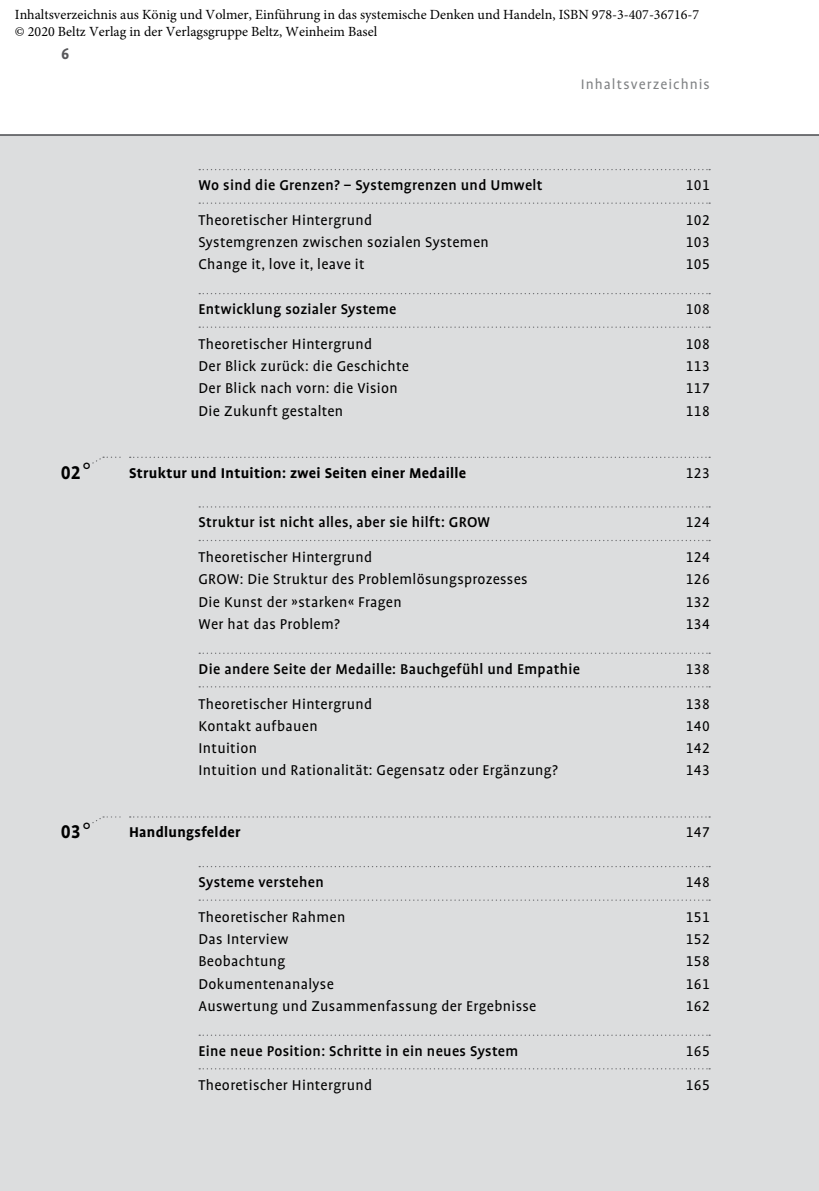
<style>
.page{position:relative;width:819px;height:1191px;background:#fff}
.page>*{position:absolute;margin:0;border:0;box-sizing:border-box;transform-origin:0 0}
.t1{font:700 21px "Profile OT";color:#000}
.t2{font:700 17.5px "Profile OT";color:#58585b}
.t3{font:16.1px "Profile OT";letter-spacing:.02em;color:#000}
.t4{font:500 16.1px "Profile OT";letter-spacing:.02em;color:#000}
.t5{font:700 16.1px "Profile OT";letter-spacing:.02em;color:#000}
.t6{font:15.75px "Profile OT";letter-spacing:.06em;color:#808284}
.t7{font:14px/16.8px "Minion Pro";color:#000}
</style>
<div class="page">
<div style="left:0;top:135px;width:818px;height:1056px;background:#dcddde"></div>
<hr style="left:0;top:134px;width:819px;height:2px;background:#6d6e71">
<svg style="left:199px;top:169px;width:511px;height:1px"></svg>
<svg style="left:199px;top:202px;width:511px;height:2px"></svg>
<svg style="left:199px;top:293px;width:511px;height:1px"></svg>
<svg style="left:199px;top:326px;width:511px;height:2px"></svg>
<svg style="left:130px;top:456px;width:580px;height:2px"></svg>
<svg style="left:199px;top:506px;width:511px;height:1px"></svg>
<svg style="left:199px;top:540px;width:511px;height:1px"></svg>
<svg style="left:199px;top:652px;width:511px;height:2px"></svg>
<svg style="left:199px;top:686px;width:511px;height:1px"></svg>
<svg style="left:130px;top:816px;width:580px;height:1px"></svg>
<svg style="left:199px;top:866px;width:511px;height:1px"></svg>
<svg style="left:199px;top:899px;width:511px;height:1px"></svg>
<svg style="left:199px;top:1034px;width:511px;height:2px"></svg>
<svg style="left:199px;top:1068px;width:511px;height:1px"></svg>
<svg style="left:92px;top:456px;width:29px;height:8px"></svg>
<svg style="left:92px;top:816px;width:29px;height:8px"></svg>
<p class="t7" style="left:15px;top:6px;width:686px">Inhaltsverzeichnis aus König und Volmer, Einführung in das systemische Denken und Handeln, ISBN 978-3-407-36716-7 © 2020 Beltz Verlag in der Verlagsgruppe Beltz, Weinheim Basel</p>
<p class="t2" style="left:61px;top:44px;width:10px">6</p>
<h1 class="t1" style="left:61px;top:461px;width:32px">02<sup>○</sup></h1>
<h1 class="t1" style="left:61px;top:820px;width:32px">03<sup>○</sup></h1>
<p class="t6" style="left:581px;top:76px;width:130px">Inhaltsverzeichnis</p>
<p class="t4" style="left:198px;top:177px;width:345px">Wo sind die Grenzen? – Systemgrenzen und Umwelt</p>
<p class="t3" style="left:686px;top:177px;width:25px">101</p>
<p class="t3" style="left:198px;top:211px;width:175px">Theoretischer Hintergrund</p>
<p class="t3" style="left:686px;top:211px;width:25px">102</p>
<p class="t3" style="left:198px;top:234px;width:292px">Systemgrenzen zwischen sozialen Systemen</p>
<p class="t3" style="left:686px;top:234px;width:25px">103</p>
<p class="t3" style="left:198px;top:256px;width:168px">Change it, love it, leave it</p>
<p class="t3" style="left:686px;top:256px;width:25px">105</p>
<p class="t4" style="left:198px;top:301px;width:199px">Entwicklung sozialer Systeme</p>
<p class="t3" style="left:686px;top:301px;width:25px">108</p>
<p class="t3" style="left:198px;top:335px;width:175px">Theoretischer Hintergrund</p>
<p class="t3" style="left:686px;top:335px;width:25px">108</p>
<p class="t3" style="left:198px;top:358px;width:212px">Der Blick zurück: die Geschichte</p>
<p class="t3" style="left:686px;top:358px;width:25px">113</p>
<p class="t3" style="left:198px;top:380px;width:201px">Der Blick nach vorn: die Vision</p>
<p class="t3" style="left:686px;top:380px;width:25px">117</p>
<p class="t3" style="left:198px;top:402px;width:146px">Die Zukunft gestalten</p>
<p class="t3" style="left:686px;top:402px;width:25px">118</p>
<p class="t5" style="left:129px;top:464px;width:339px">Struktur und Intuition: zwei Seiten einer Medaille</p>
<p class="t3" style="left:686px;top:464px;width:25px">123</p>
<p class="t4" style="left:198px;top:514px;width:293px">Struktur ist nicht alles, aber sie hilft: GROW</p>
<p class="t3" style="left:686px;top:514px;width:25px">124</p>
<p class="t3" style="left:198px;top:549px;width:175px">Theoretischer Hintergrund</p>
<p class="t3" style="left:686px;top:549px;width:25px">124</p>
<p class="t3" style="left:198px;top:571px;width:330px">GROW: Die Struktur des Problemlösungsprozesses</p>
<p class="t3" style="left:686px;top:571px;width:25px">126</p>
<p class="t3" style="left:198px;top:593px;width:204px">Die Kunst der »starken« Fragen</p>
<p class="t3" style="left:686px;top:593px;width:25px">132</p>
<p class="t3" style="left:198px;top:616px;width:143px">Wer hat das Problem?</p>
<p class="t3" style="left:686px;top:616px;width:25px">134</p>
<p class="t4" style="left:198px;top:660px;width:383px">Die andere Seite der Medaille: Bauchgefühl und Empathie</p>
<p class="t3" style="left:686px;top:660px;width:25px">138</p>
<p class="t3" style="left:198px;top:695px;width:175px">Theoretischer Hintergrund</p>
<p class="t3" style="left:686px;top:695px;width:25px">138</p>
<p class="t3" style="left:198px;top:717px;width:121px">Kontakt aufbauen</p>
<p class="t3" style="left:686px;top:717px;width:25px">140</p>
<p class="t3" style="left:198px;top:740px;width:60px">Intuition</p>
<p class="t3" style="left:686px;top:740px;width:25px">142</p>
<p class="t3" style="left:198px;top:762px;width:361px">Intuition und Rationalität: Gegensatz oder Ergänzung?</p>
<p class="t3" style="left:686px;top:762px;width:25px">143</p>
<p class="t5" style="left:129px;top:824px;width:113px">Handlungsfelder</p>
<p class="t3" style="left:686px;top:824px;width:25px">147</p>
<p class="t4" style="left:198px;top:873px;width:127px">Systeme verstehen</p>
<p class="t3" style="left:686px;top:873px;width:25px">148</p>
<p class="t3" style="left:198px;top:908px;width:148px">Theoretischer Rahmen</p>
<p class="t3" style="left:686px;top:908px;width:25px">151</p>
<p class="t3" style="left:198px;top:930px;width:91px">Das Interview</p>
<p class="t3" style="left:686px;top:930px;width:25px">152</p>
<p class="t3" style="left:198px;top:953px;width:88px">Beobachtung</p>
<p class="t3" style="left:686px;top:953px;width:25px">158</p>
<p class="t3" style="left:198px;top:975px;width:137px">Dokumentenanalyse</p>
<p class="t3" style="left:686px;top:975px;width:25px">161</p>
<p class="t3" style="left:198px;top:997px;width:339px">Auswertung und Zusammenfassung der Ergebnisse</p>
<p class="t3" style="left:686px;top:997px;width:25px">162</p>
<p class="t4" style="left:198px;top:1042px;width:321px">Eine neue Position: Schritte in ein neues System</p>
<p class="t3" style="left:686px;top:1042px;width:25px">165</p>
<p class="t3" style="left:198px;top:1077px;width:175px">Theoretischer Hintergrund</p>
<p class="t3" style="left:686px;top:1077px;width:25px">165</p>
</div>
